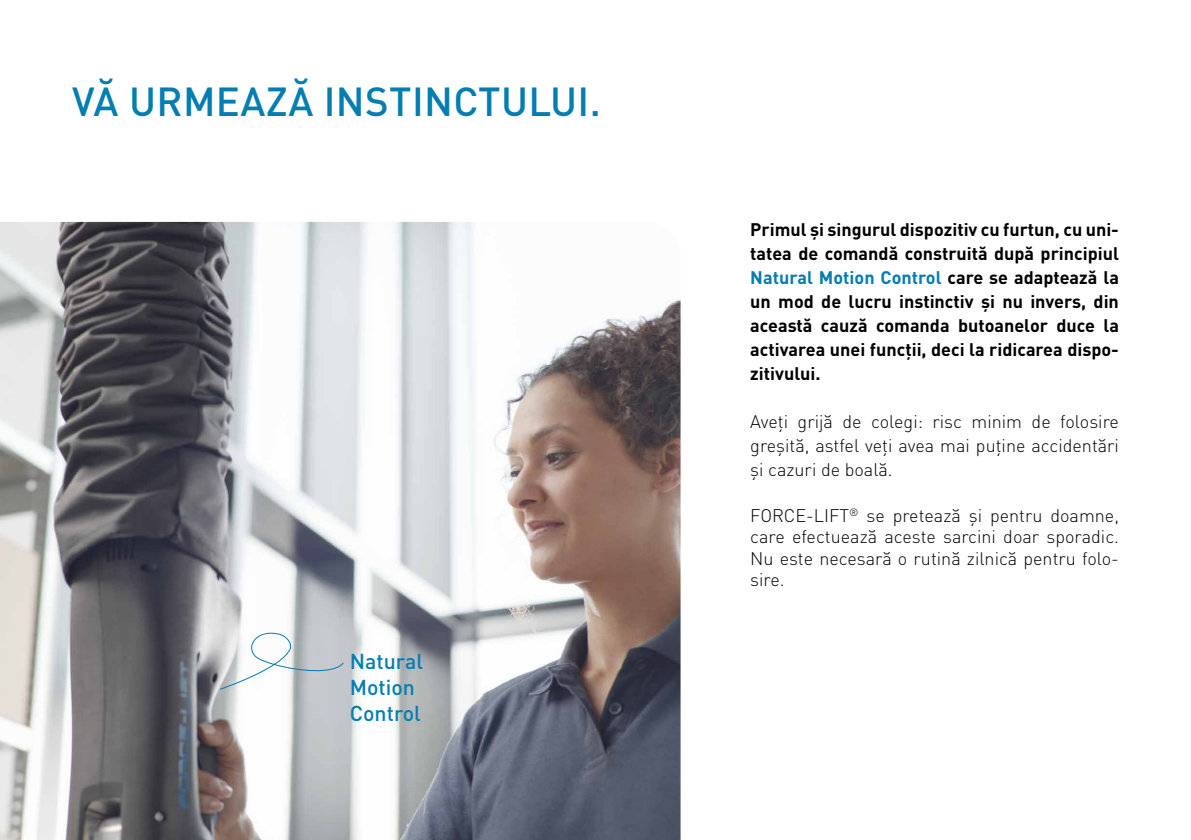
<style>
.page{position:relative;width:1191px;height:840px;background:#fff}
.page>*{position:absolute;margin:0;border:0;box-sizing:border-box;transform-origin:0 0}
.t1{font:500 40px "DIN Pro";letter-spacing:.01em;color:#047db1}
.t2{font:500 21.4px/25.6px "DIN Pro";color:#047db1}
.t3{font:700 18px/24px "DIN Pro";color:#000;text-align:justify}
.t4{font:300 18px/21.6px "DIN Pro";color:#000;text-align:justify}
.s1{color:#047db1}
</style>
<div class="page">
<img style="left:0;top:222px;width:680px;height:617px">
<svg style="left:219px;top:632px;width:126px;height:57px"></svg>
<h1 class="t1" style="left:72px;top:69px;width:530px">VĂ URMEAZĂ INSTINCTULUI.</h1>
<p class="t2" style="left:350px;top:646px;width:75px">Natural<br>Motion<br>Control</p>
<p class="t3" style="left:750px;top:215px;width:370px">Primul și singurul dispozitiv cu furtun, cu uni&shy;tatea de comandă construită după principiul <span class="s1">Natural Motion Control</span> care se adaptează la un mod de lucru instinctiv și nu invers, din această cauză comanda butoanelor duce la activarea unei funcții, deci la ridicarea dispo&shy;zitivului.</p>
<p class="t4" style="left:750px;top:407px;width:370px;line-height:24px">Aveți grijă de colegi: risc minim de folosire greșită, astfel veți avea mai puține accidentări și cazuri de boală.</p>
<p class="t4" style="left:750px;top:502px;width:370px">FORCE-LIFT<sup>®</sup> se pretează și pentru doamne, care efectuează aceste sarcini doar sporadic.<br>Nu este necesară o rutină zilnică pentru folo&shy;sire.</p>
</div>
